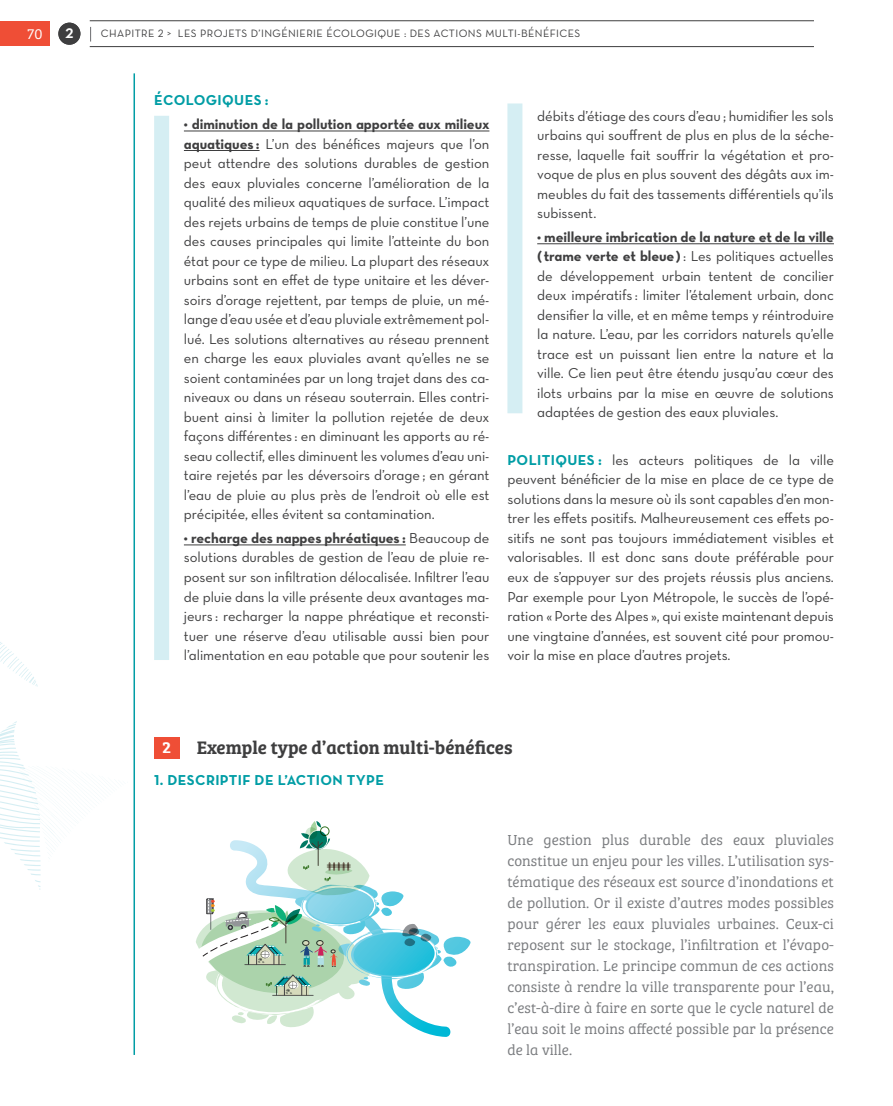
<style>
.page{position:relative;width:893px;height:1106px;background:#fff}
.page>*{position:absolute;margin:0;border:0;box-sizing:border-box;transform-origin:0 0}
.t1{font:600 18.75px "Bree Serif";color:#3e3e3f}
.t2{font:600 16.5px "Bree Serif";color:#fff}
.texte_courant{font:300 15px/21px "Bree Serif";letter-spacing:.005em;color:#7a7c7f;text-align:justify}
.t3{font:300 15px "Bree Serif";color:#fff}
.texte_courant-2{font:14.7px/19.5px "Neutra Text Book Alt";letter-spacing:-.005em;color:#3e3e3f;text-align:justify}
.soustitre{font:14.7px "Neutra Text Bold Alt";letter-spacing:.025em;color:#009da5}
.texte_courant-3{font:14.7px "Neutra Text Bold SC Alt";letter-spacing:.025em;color:#009da5}
.t4{font:10.8px "Neutra Text Book Alt";letter-spacing:.04em;color:#3e3e3f}
.s1{font-family:"Neutra Text Demi SC Alt";font-weight:400;font-size:18.9px}
.s2{font-family:"Neutra Text Bold Alt"}
.s3{font-family:"Neutra Text Bold SC Alt";color:#009da5}
</style>
<div class="page">
<svg style="left:0;top:642px;width:9px;height:9px"></svg>
<svg style="left:0;top:651px;width:12px;height:11px"></svg>
<svg style="left:3px;top:653px;width:11px;height:11px"></svg>
<svg style="left:7px;top:656px;width:10px;height:11px"></svg>
<svg style="left:9px;top:658px;width:10px;height:11px"></svg>
<svg style="left:13px;top:661px;width:9px;height:10px"></svg>
<svg style="left:15px;top:664px;width:9px;height:9px"></svg>
<svg style="left:19px;top:667px;width:8px;height:9px"></svg>
<svg style="left:21px;top:669px;width:8px;height:8px"></svg>
<svg style="left:24px;top:671px;width:7px;height:8px"></svg>
<svg style="left:26px;top:673px;width:12px;height:13px"></svg>
<svg style="left:0;top:721px;width:63px;height:168px"></svg>
<hr style="left:90px;top:20px;width:724px;height:1px;background:#3e3e3f">
<hr style="left:90px;top:46px;width:724px;height:1px;background:#3e3e3f">
<svg style="left:90px;top:27px;width:1px;height:15px"></svg>
<div style="left:0;top:21px;width:49px;height:24px;background:#ef4e36"></div>
<div style="left:58px;top:23px;width:22px;height:22px;background:#3e3e3f;border-radius:50%"></div>
<hr style="left:184px;top:131px;width:305px;height:1px;background:#3e3e3f">
<hr style="left:184px;top:150px;width:76px;height:1px;background:#3e3e3f">
<hr style="left:184px;top:544px;width:222px;height:1px;background:#3e3e3f">
<hr style="left:537px;top:243px;width:297px;height:1px;background:#3e3e3f">
<div style="left:154px;top:116px;width:15px;height:544px;background:#d5eef3"></div>
<div style="left:507px;top:103px;width:15px;height:310px;background:#d5eef3"></div>
<hr style="left:134px;top:73px;width:1px;height:981px;background:#009da5">
<svg style="left:417px;top:1029px;width:34px;height:8px"></svg>
<svg style="left:196px;top:821px;width:275px;height:208px"></svg>
<div style="left:154px;top:737px;width:26px;height:22px;background:#ef4e36"></div>
<p class="t3" style="left:28px;top:23px;width:47px">70 <span class="s1">21</span></p>
<p class="t4" style="left:101px;top:27px;width:481px">CHAPITRE 2 &gt; LES PROJETS D’INGÉNIERIE ÉCOLOGIQUE : DES ACTIONS MULTI-BÉNÉFICES</p>
<p class="texte_courant-3" style="left:154px;top:91px;width:116px">ÉCOLOGIQUES :</p>
<p class="texte_courant-2" style="left:184px;top:114px;width:307px"><span class="s2">• diminution de la pollution apportée aux milieux aquatiques :</span> L’un des bénéfices majeurs que l’on peut attendre des solutions durables de gestion des eaux pluviales concerne l’amélioration de la qualité des milieux aquatiques de surface. L’impact des rejets urbains de temps de pluie constitue l’une des causes principales qui limite l’atteinte du bon état pour ce type de milieu. La plupart des réseaux urbains sont en effet de type unitaire et les déver&shy;soirs d’orage rejettent, par temps de pluie, un mé&shy;lange d’eau usée et d’eau pluviale extrêmement pol&shy;lué. Les solutions alternatives au réseau prennent en charge les eaux pluviales avant qu’elles ne se soient contaminées par un long trajet dans des ca&shy;niveaux ou dans un réseau souterrain. Elles contri&shy;buent ainsi à limiter la pollution rejetée de deux façons différentes : en diminuant les apports au ré&shy;seau collectif, elles diminuent les volumes d’eau uni&shy;taire rejetés par les déversoirs d’orage ; en gérant l’eau de pluie au plus près de l’endroit où elle est précipitée, elles évitent sa contamination.</p>
<p class="texte_courant-2" style="left:184px;top:528px;width:307px"><span class="s2">• recharge des nappes phréatiques :</span> Beaucoup de solutions durables de gestion de l’eau de pluie re&shy;posent sur son infiltration délocalisée. Infiltrer l’eau de pluie dans la ville présente deux avantages ma&shy;jeurs : recharger la nappe phréatique et reconsti&shy;tuer une réserve d’eau utilisable aussi bien pour l’alimentation en eau potable que pour soutenir les</p>
<p class="texte_courant-2" style="left:537px;top:105px;width:298px">débits d’étiage des cours d’eau ; humidifier les sols urbains qui souffrent de plus en plus de la séche&shy;resse, laquelle fait souffrir la végétation et pro&shy;voque de plus en plus souvent des dégâts aux im&shy;meubles du fait des tassements différentiels qu’ils subissent.</p>
<p class="texte_courant-2" style="left:537px;top:227px;width:298px"><span class="s2">• meilleure imbrication de la nature et de la ville (trame verte et bleue)</span> : Les politiques actuelles de développement urbain tentent de concilier deux impératifs : limiter l’étalement urbain, donc densifier la ville, et en même temps y réintroduire la nature. L’eau, par les corridors naturels qu’elle trace est un puissant lien entre la nature et la ville. Ce lien peut être étendu jusqu’au cœur des ilots urbains par la mise en œuvre de solutions adaptées de gestion des eaux pluviales.</p>
<p class="texte_courant-2" style="left:507px;top:450px;width:328px"><span class="s3">POLITIQUES :</span> les acteurs politiques de la ville peuvent bénéficier de la mise en place de ce type de solutions dans la mesure où ils sont capables d’en mon&shy;trer les effets positifs. Malheureusement ces effets po&shy;sitifs ne sont pas toujours immédiatement visibles et valorisables. Il est donc sans doute préférable pour eux de s’appuyer sur des projets réussis plus anciens.<br>Par exemple pour Lyon Métropole, le succès de l’opé&shy;ration « Porte des Alpes », qui existe maintenant depuis une vingtaine d’années, est souvent cité pour promou&shy;voir la mise en place d’autres projets.</p>
<p class="t2" style="left:163px;top:734px;width:10px">2</p>
<p class="t1" style="left:197px;top:733px;width:317px">Exemple type d’action multi-bénéfices</p>
<p class="soustitre" style="left:154px;top:771px;width:231px">1. DESCRIPTIF DE L’ACTION TYPE</p>
<p class="texte_courant" style="left:507px;top:828px;width:328px">Une gestion plus durable des eaux pluviales constitue un enjeu pour les villes. L’utilisation sys&shy;tématique des réseaux est source d’inondations et de pollution. Or il existe d’autres modes possibles pour gérer les eaux pluviales urbaines. Ceux-ci reposent sur le stockage, l’infiltration et l’évapo&shy;transpiration. Le principe commun de ces actions consiste à rendre la ville transparente pour l’eau, c’est-à-dire à faire en sorte que le cycle naturel de l’eau soit le moins affecté possible par la présence de la ville.</p>
</div>
